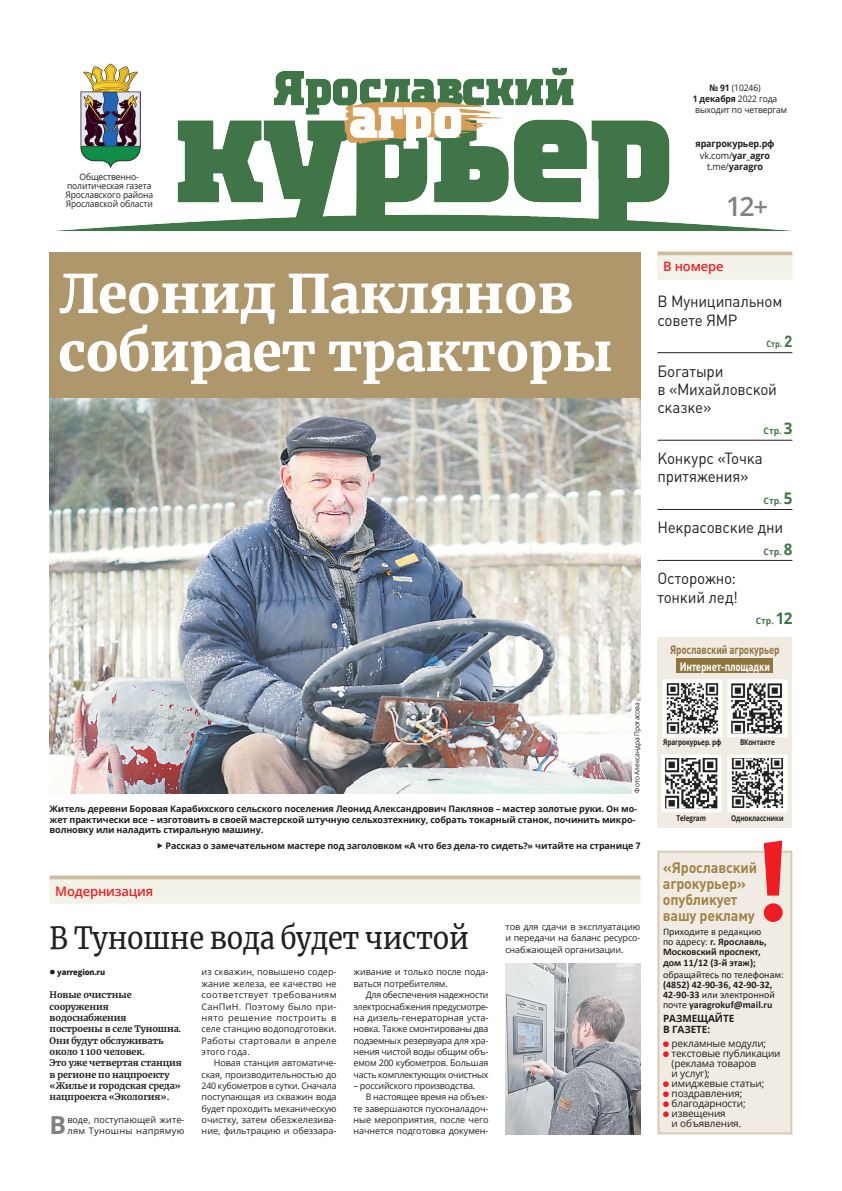
<style>
.page{position:relative;width:842px;height:1191px;background:#fff}
.page>*{position:absolute;margin:0;border:0;box-sizing:border-box;transform-origin:0 0}
.заголовок_30{font:112.6px "Meta Bold LFC";color:#ee1d23}
.заголовок_30-2{font:900 53px/58px "Merriweather";letter-spacing:-.01em;color:#fff}
.заголовок_19{font:30.2px "Merriweather";letter-spacing:-.01em;color:#231f20;scale:.9 1}
.текст_дополнительный{font:600 26.7px "Open Sans";color:#808285}
.Текст_дополнительный{font:700 24.9px "Open Sans";color:#808285}
.заголовок_20{font:16px/18.3px "Plumb";letter-spacing:-.015em;color:#231f20;scale:.95 1}
.заголовок_20-2{font:700 15px/16px "Plumb";letter-spacing:-.01em;color:#a28348;scale:.95 1}
.рубрика_смик{font:600 13px "Open Sans";letter-spacing:-.015em;color:#ee2124}
.заголовок_20-3{font:700 12px "Plumb";letter-spacing:-.01em;color:#91753e;scale:.8 1}
.заголовок_20-4{font:700 12px "Plumb";letter-spacing:-.01em;color:#fff;scale:.8 1}
.t1{font:700 10px/10px "Calibri";color:#231f20}
.текст_колонка{font:10px/10px "Open Sans";letter-spacing:-.015em;color:#231f20}
.t2{font:10px "Calibri";color:#231f20}
.текст_колонка_болд{font:700 10px/11px "Open Sans";letter-spacing:-.015em;color:#231f20}
.текст_дополнительный-2{font:700 9.5px "Open Sans";letter-spacing:-.015em;color:#231f20;scale:.95 1}
.текст_дополнительный-3{font:9px/11.3px "Open Sans";letter-spacing:-.015em;color:#231f20;text-align:justify}
.текст_маркер_болд{font:700 9px/10.5px "Open Sans";letter-spacing:-.015em;color:#231f20}
.Текст_дополнительный-2{font:9px/11.3px "Open Sans";letter-spacing:.01em;color:#231f20}
.текст_лид{font:700 9px/11.3px "Merriweather";letter-spacing:-.01em;color:#231f20}
.текст_дополнительный-4{font:9px/10.5px "Open Sans";letter-spacing:-.015em;color:#231f20;text-align:right;scale:.95 1}
.заголовок_20-5{font:700 9px "Open Sans";letter-spacing:.005em;color:#407546;scale:.95 1}
.текст_дополнительный-5{font:700 9px "Open Sans";letter-spacing:-.015em;color:#231f20;scale:.95 1}
.заголовок_20-6{font:700 9px "Plumb";color:#407546;scale:.95 1}
.текст_дополнительный-6{font:700 8px "Open Sans";letter-spacing:-.015em;color:#231f20;scale:.8 1}
.t3{font:800 8px "Open Sans";letter-spacing:-.015em;color:#231f20;scale:.95 1}
.ТЕКСТ_ДОПОЛНИТЕЛЬНЫЙ{font:7px "Open Sans";letter-spacing:-.015em;color:#231f20;scale:.95 1}
.s1{font-weight:700}
.s2{font-weight:400}
.s3{font-size:25.7px}
.s4{font-size:16px}
</style>
<div class="page">
<div style="left:657px;top:850px;width:135px;height:284px;background:#f1ece3;border:2px solid #d8cbb4"></div>
<svg style="left:763px;top:850px;width:20px;height:72px"></svg>
<svg style="left:663px;top:1041px;width:6px;height:16px"></svg>
<svg style="left:663px;top:1081px;width:6px;height:36px"></svg>
<svg style="left:657px;top:251px;width:135px;height:4px"></svg>
<div style="left:657px;top:255px;width:135px;height:24px;background:#f2f2e9"></div>
<hr style="left:657px;top:352px;width:135px;height:1px;background:#231f20">
<hr style="left:657px;top:440px;width:135px;height:1px;background:#231f20">
<hr style="left:657px;top:509px;width:135px;height:1px;background:#231f20">
<hr style="left:657px;top:560px;width:135px;height:1px;background:#231f20">
<img style="left:56px;top:67px;width:736px;height:165px">
<img style="left:78px;top:63px;width:63px;height:105px">
<div style="left:657px;top:637px;width:135px;height:191px;background:#f1ece3"></div>
<img style="left:732px;top:759px;width:50px;height:48px">
<div style="left:727px;top:754px;width:60px;height:58px;border:4px solid #fff"></div>
<img style="left:667px;top:684px;width:50px;height:48px">
<div style="left:662px;top:679px;width:60px;height:58px;border:4px solid #fff"></div>
<img style="left:732px;top:684px;width:50px;height:48px">
<div style="left:727px;top:679px;width:60px;height:58px;border:4px solid #fff"></div>
<img style="left:666px;top:759px;width:50px;height:48px">
<div style="left:661px;top:754px;width:60px;height:58px;border:4px solid #fff"></div>
<div style="left:677px;top:658px;width:96px;height:15px;background:#91753e"></div>
<img style="left:50px;top:398px;width:591px;height:396px">
<div style="left:50px;top:252px;width:591px;height:146px;background:#af976c"></div>
<div style="left:633px;top:701px;width:8px;height:93px;background:#fff"></div>
<svg style="left:50px;top:875px;width:590px;height:4px;background:#d5c5ad"></svg>
<div style="left:50px;top:879px;width:590px;height:24px;background:#f2f2e9"></div>
<img style="left:505px;top:963px;width:136px;height:171px">
<p class="текст_дополнительный-4" style="left:80px;top:171px;width:64px">Общественно-</p>
<p class="текст_дополнительный-4" style="left:65px;top:181px;width:94px;line-height:9px;text-align:left">политическая газета<br>Ярославского района</p>
<p class="текст_дополнительный-4" style="left:66px;top:198px;width:93px">Ярославской области</p>
<p class="текст_дополнительный-4" style="left:661px;top:77px;width:87px">№91 (10246)<br>1 декабря 2022 года</p>
<p class="текст_дополнительный-4" style="left:709px;top:82px;width:55px"><span class="s1">№ 91</span> (10246)</p>
<p class="текст_дополнительный-5" style="left:693px;top:92px;width:91px">1 декабря <span class="s2">2022 года</span></p>
<p class="текст_дополнительный-4" style="left:695px;top:105px;width:98px">выходит по четвергам</p>
<p class="текст_дополнительный-2" style="left:695px;top:137px;width:85px">ярагрокурьер.рф</p>
<p class="текст_дополнительный-2" style="left:700px;top:149px;width:75px"><span class="s2">vk.com/</span>yar_agro</p>
<p class="текст_дополнительный-2" style="left:707px;top:160px;width:60px"><span class="s2">t.me/</span>yaragro</p>
<p class="текст_дополнительный" style="left:726px;top:187px;width:44px">12<span class="s3">+</span></p>
<p class="заголовок_30-2" style="left:58px;top:263px;width:556px">Леонид Паклянов собирает тракторы</p>
<p class="ТЕКСТ_ДОПОЛНИТЕЛЬНЫЙ" style="left:632px;top:792px;width:96px;rotate:-90deg">Фото Александра Протасова</p>
<p class="текст_маркер_болд" style="left:50px;top:803px;width:589px">Житель деревни Боровая Карабихского сельского поселения Леонид Александрович Паклянов – мастер золотые руки. Он мо&shy;жет практически все – изготовить в своей мастерской штучную сельхозтехнику, собрать токарный станок, починить микро&shy;волновку или наладить стиральную машину.</p>
<p class="текст_маркер_болд" style="left:166px;top:840px;width:477px">Рассказ о замечательном мастере под заголовком «А что без дела-то сидеть?» читайте на странице 7</p>
<p class="рубрика_смик" style="left:55px;top:882px;width:100px">Модернизация</p>
<p class="заголовок_19" style="left:50px;top:916px;width:467px">В Туношне вода будет чистой</p>
<p class="t3" style="left:57px;top:966px;width:52px">yarregion.ru</p>
<p class="текст_лид" style="left:50px;top:989px;width:134px">Новые очистные сооружения водоснабжения построены в селе Туношна.<br>Они будут обслуживать около 1 100 человек.<br>Это уже четвертая станция в регионе по нацпроекту «Жилье и городская среда» нацпроекта «Экология».</p>
<p class="Текст_дополнительный" style="left:50px;top:1107px;width:18px">В</p>
<p class="Текст_дополнительный-2" style="left:67px;top:1113px;width:119px">воде, поступающей жите&shy;лям Туношны напрямую</p>
<p class="Текст_дополнительный-2" style="left:202px;top:966px;width:136px;text-align:justify">из скважин, повышено содер&shy;жание железа, ее качество не соответствует требованиям СанПиН. Поэтому было при&shy;нято решение построить в селе станцию водоподготовки.<br>Работы стартовали в апреле этого года.</p>
<p class="текст_дополнительный-3" style="left:202px;top:1057px;width:136px;text-indent:12px">Новая станция автоматиче&shy;ская, производительностью до 240 кубометров в сутки. Сначала поступающая из скважин вода будет проходить механическую очистку, затем обезжелезива&shy;ние, фильтрацию и обеззара-</p>
<p class="текст_дополнительный-3" style="left:353px;top:966px;width:136px">живание и только после пода&shy;ваться потребителям.</p>
<p class="текст_дополнительный-3" style="left:353px;top:989px;width:136px;text-indent:12px">Для обеспечения надежности электроснабжения предусмотре&shy;на дизель-генераторная уста&shy;новка. Также смонтированы два подземных резервуара для хра&shy;нения чистой воды общим объ&shy;емом 200 кубометров. Большая часть комплектующих очистных</p>
<p class="текст_дополнительный-3" style="left:353px;top:1079px;width:123px">– российского производства.</p>
<p class="текст_дополнительный-3" style="left:353px;top:1091px;width:136px;text-indent:12px">В настоящее время на объек&shy;те завершаются пусконаладоч&shy;ные мероприятия, после чего начнется подготовка докумен-</p>
<p class="текст_дополнительный-3" style="left:505px;top:921px;width:136px">тов для сдачи в эксплуатацию и передачи на баланс ресурсо&shy;снабжающей организации.</p>
<p class="рубрика_смик" style="left:663px;top:258px;width:62px">В номере</p>
<p class="заголовок_20" style="left:657px;top:292px;width:133px">В Муниципальном совете ЯМР</p>
<p class="заголовок_20-6" style="left:766px;top:338px;width:29px">Стр. <span class="s4">2</span></p>
<p class="заголовок_20" style="left:657px;top:362px;width:127px">Богатыри<br>в «Михайловской сказке»</p>
<p class="заголовок_20-5" style="left:763px;top:425px;width:32px">Стр. <span class="s4">3</span></p>
<p class="заголовок_20" style="left:657px;top:449px;width:112px">Конкурс «Точка притяжения»</p>
<p class="заголовок_20-5" style="left:763px;top:494px;width:32px">Стр. <span class="s4">5</span></p>
<p class="заголовок_20" style="left:657px;top:518px;width:134px">Некрасовские дни</p>
<p class="заголовок_20-5" style="left:763px;top:545px;width:32px">Стр. <span class="s4">8</span></p>
<p class="заголовок_20" style="left:657px;top:569px;width:86px">Осторожно: тонкий лед!</p>
<p class="заголовок_20-5" style="left:756px;top:614px;width:40px">Стр. <span class="s4">12</span></p>
<p class="заголовок_20-3" style="left:670px;top:642px;width:138px">Ярославский агрокурьер</p>
<p class="заголовок_20-4" style="left:680px;top:659px;width:114px">Интернет-площадки</p>
<p class="текст_дополнительный-6" style="left:663px;top:736px;width:74px">Ярагрокурьер. рф</p>
<p class="текст_дополнительный-6" style="left:740px;top:736px;width:45px">ВКонтакте</p>
<p class="текст_дополнительный-6" style="left:677px;top:812px;width:38px">Telegram</p>
<p class="текст_дополнительный-6" style="left:731px;top:812px;width:67px">Одноклассники</p>
<p class="заголовок_30" style="left:756px;top:815px;width:36px">!</p>
<p class="заголовок_20-2" style="left:663px;top:859px;width:101px">«Ярославский агрокурьер»</p>
<p class="заголовок_20-2" style="left:663px;top:891px;width:80px">опубликует</p>
<p class="заголовок_20-2" style="left:663px;top:907px;width:98px">вашу рекламу</p>
<p class="t2" style="left:663px;top:924px;width:100px">Приходите в редакцию</p>
<p class="t1" style="left:663px;top:936px;width:105px"><span class="s2">по адресу:</span> г. Ярославль,<br>Московский проспект,</p>
<p class="t1" style="left:663px;top:958px;width:94px">дом 11/12 (3-й этаж);</p>
<p class="t2" style="left:663px;top:967px;width:122px">обращайтесь по телефонам:</p>
<p class="t1" style="left:663px;top:979px;width:111px">(4852) 42-90-36, 42-90-32,</p>
<p class="t1" style="left:663px;top:989px;width:113px">42-90-33 <span class="s2">или электронной почте</span> yaragrokuf@mail.ru</p>
<p class="текст_колонка_болд" style="left:663px;top:1012px;width:73px">РАЗМЕЩАЙТЕ<br>В ГАЗЕТЕ:</p>
<p class="текст_колонка" style="left:672px;top:1038px;width:96px">рекламные модули;</p>
<p class="текст_колонка" style="left:672px;top:1048px;width:111px">текстовые публикации (реклама товаров<br>и услуг);</p>
<p class="текст_колонка" style="left:672px;top:1078px;width:94px">имиджевые статьи;</p>
<p class="текст_колонка" style="left:672px;top:1088px;width:72px">поздравления;</p>
<p class="текст_колонка" style="left:672px;top:1098px;width:76px">благодарности;</p>
<p class="текст_колонка" style="left:672px;top:1108px;width:71px">извещения<br>и объявления.</p>
</div>
